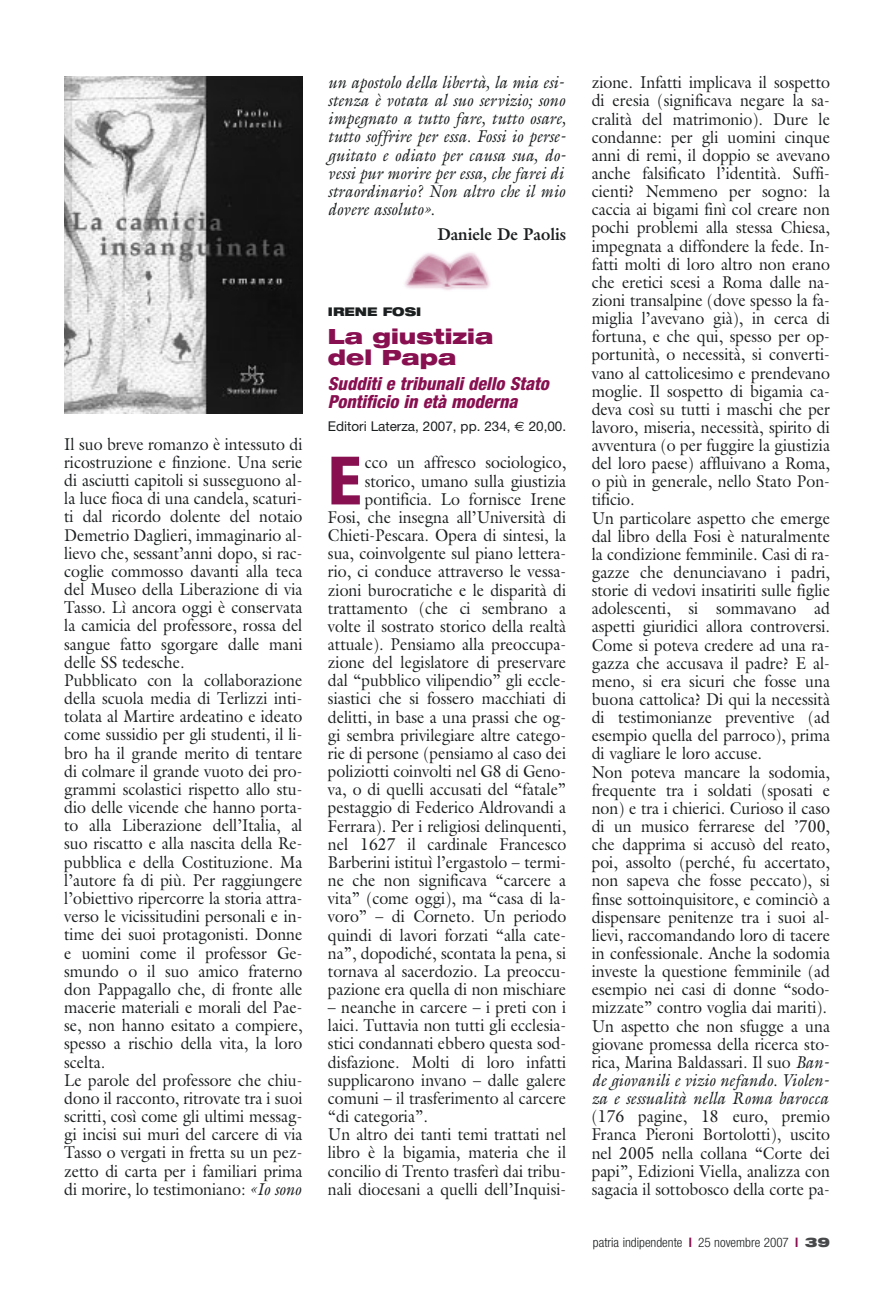
<style>
.page{position:relative;width:893px;height:1296px;background:#fff}
.page>*{position:absolute;margin:0;border:0;box-sizing:border-box;transform-origin:0 0}
.t1{font:800 condensed 66.9px "Helvetica Neue";color:#880f50}
.t2{font:900 expanded 21px/21.1px "Helvetica Neue";color:#880f50}
.t3{font:italic 800 condensed 18px/18.1px "Helvetica Neue";color:#880f50}
.t4{font:17.25px/18.1px "Galliard";color:#1c1f20;scale:.92 1}
.t5{font:italic 17.25px/18.1px "Galliard";color:#1c1f20;scale:.92 1}
.t6{font:700 17.25px "Galliard";color:#1c1f20;scale:.92 1}
.t7{font:13.5px "Helvetica Neue";color:#1c1f20}
.t8{font:300 condensed 13.2px "Helvetica Neue";color:#1c1f20}
.t9{font:900 expanded 12px "Helvetica Neue";color:#1c1f20}
.s1{font-style:italic}
.s2{font-family:"Euro Sans"}
.s3{font-weight:700;color:#880f50}
.s4{font-weight:900;font-stretch:expanded;color:#47494a}
</style>
<div class="page">
<img style="left:404px;top:252px;width:86px;height:38px">
<img style="left:64px;top:77px;width:238px;height:337px">
<p class="t5" style="left:328px;top:75px;width:260px">un apostolo della libertà, la mia esi&shy;stenza è votata al suo servizio; sono impegnato a tutto fare, tutto osare, tutto soffrire per essa. Fossi io perse&shy;guitato e odiato per causa sua, do&shy;vessi pur morire per essa, che farei di straordinario? Non altro che il mio dovere assoluto».</p>
<p class="t6" style="left:437px;top:227px;width:142px">Daniele De Paolis</p>
<p class="t4" style="left:64px;top:436px;width:260px">Il suo breve romanzo è intessuto di ricostruzione e finzione. Una serie di asciutti capitoli si susseguono al&shy;la luce fioca di una candela, scaturi&shy;ti dal ricordo dolente del notaio Demetrio Daglieri, immaginario al&shy;lievo che, sessant’anni dopo, si rac&shy;coglie commosso davanti alla teca del Museo della Liberazione di via Tasso. Lì ancora oggi è conservata la camicia del professore, rossa del sangue fatto sgorgare dalle mani delle SS tedesche.<br>Pubblicato con la collaborazione della scuola media di Terlizzi inti&shy;tolata al Martire ardeatino e ideato come sussidio per gli studenti, il li&shy;bro ha il grande merito di tentare di colmare il grande vuoto dei pro&shy;grammi scolastici rispetto allo stu&shy;dio delle vicende che hanno porta&shy;to alla Liberazione dell’Italia, al suo riscatto e alla nascita della Re&shy;pubblica e della Costituzione. Ma l’autore fa di più. Per raggiungere l’obiettivo ripercorre la storia attra&shy;verso le vicissitudini personali e in&shy;time dei suoi protagonisti. Donne e uomini come il professor Ge&shy;smundo o il suo amico fraterno don Pappagallo che, di fronte alle macerie materiali e morali del Pae&shy;se, non hanno esitato a compiere, spesso a rischio della vita, la loro scelta.<br>Le parole del professore che chiu&shy;dono il racconto, ritrovate tra i suoi scritti, così come gli ultimi messag&shy;gi incisi sui muri del carcere di via Tasso o vergati in fretta su un pez&shy;zetto di carta per i familiari prima di morire, lo testimoniano: <span class="s1">«Io sono</span></p>
<p class="t9" style="left:328px;top:307px;width:95px">IRENE FOSI</p>
<p class="t2" style="left:328px;top:328px;width:167px">La giustizia del Papa</p>
<p class="t3" style="left:328px;top:376px;width:222px">Sudditi e tribunali dello Stato<br>Pontificio in età moderna</p>
<p class="t7" style="left:328px;top:422px;width:240px">Editori Laterza, 2007, pp. 234, <span class="s2">€</span> 20,00.</p>
<h1 class="t1" style="left:328px;top:457px;width:35px">E</h1>
<p class="t4" style="left:328px;top:455px;width:260px;text-align:right">cco un affresco sociologico, storico, umano sulla giustizia pontificia. Lo fornisce Irene<br>Fosi, che insegna all’Università di Chieti-Pescara. Opera di sintesi, la sua, coinvolgente sul piano lettera&shy;rio, ci conduce attraverso le vessa&shy;zioni burocratiche e le disparità di trattamento (che ci sembrano a volte il sostrato storico della realtà attuale). Pensiamo alla preoccupa&shy;zione del legislatore di preservare dal “pubblico vilipendio” gli eccle&shy;siastici che si fossero macchiati di delitti, in base a una prassi che og&shy;gi sembra privilegiare altre catego&shy;rie di persone (pensiamo al caso dei poliziotti coinvolti nel G8 di Geno&shy;va, o di quelli accusati del “fatale” pestaggio di Federico Aldrovandi a Ferrara). Per i religiosi delinquenti, nel 1627 il cardinale Francesco Barberini istituì l’ergastolo – termi&shy;ne che non significava “carcere a vita” (come oggi), ma “casa di la&shy;voro” – di Corneto. Un periodo quindi di lavori forzati “alla cate&shy;na”, dopodiché, scontata la pena, si tornava al sacerdozio. La preoccu&shy;pazione era quella di non mischiare</p>
<p class="t4" style="left:328px;top:1000px;width:260px">– neanche in carcere – i preti con i laici. Tuttavia non tutti gli ecclesia&shy;stici condannati ebbero questa sod&shy;disfazione. Molti di loro infatti supplicarono invano – dalle galere comuni – il trasferimento al carcere “di categoria”.<br>Un altro dei tanti temi trattati nel libro è la bigamia, materia che il concilio di Trento trasferì dai tribu&shy;nali diocesani a quelli dell’Inquisi-</p>
<p class="t4" style="left:591px;top:75px;width:260px">zione. Infatti implicava il sospetto di eresia (significava negare la sa&shy;cralità del matrimonio). Dure le condanne: per gli uomini cinque anni di remi, il doppio se avevano anche falsificato l’identità. Suffi&shy;cienti? Nemmeno per sogno: la caccia ai bigami finì col creare non pochi problemi alla stessa Chiesa, impegnata a diffondere la fede. In&shy;fatti molti di loro altro non erano che eretici scesi a Roma dalle na&shy;zioni transalpine (dove spesso la fa&shy;miglia l’avevano già), in cerca di fortuna, e che qui, spesso per op&shy;portunità, o necessità, si converti&shy;vano al cattolicesimo e prendevano moglie. Il sospetto di bigamia ca&shy;deva così su tutti i maschi che per lavoro, miseria, necessità, spirito di avventura (o per fuggire la giustizia del loro paese) affluivano a Roma, o più in generale, nello Stato Pon&shy;tificio.<br>Un particolare aspetto che emerge dal libro della Fosi è naturalmente la condizione femminile. Casi di ra&shy;gazze che denunciavano i padri, storie di vedovi insatiriti sulle figlie adolescenti, si sommavano ad aspetti giuridici allora controversi.<br>Come si poteva credere ad una ra&shy;gazza che accusava il padre? E al&shy;meno, si era sicuri che fosse una buona cattolica? Di qui la necessità di testimonianze preventive (ad esempio quella del parroco), prima di vagliare le loro accuse.<br>Non poteva mancare la sodomia, frequente tra i soldati (sposati e non) e tra i chierici. Curioso il caso di un musico ferrarese del ’700, che dapprima si accusò del reato, poi, assolto (perché, fu accertato, non sapeva che fosse peccato), si finse sottoinquisitore, e cominciò a dispensare penitenze tra i suoi al&shy;lievi, raccomandando loro di tacere in confessionale. Anche la sodomia investe la questione femminile (ad esempio nei casi di donne “sodo&shy;mizzate” contro voglia dai mariti).<br>Un aspetto che non sfugge a una giovane promessa della ricerca sto&shy;rica, Marina Baldassari. Il suo <span class="s1">Ban&shy;de giovanili e vizio nefando. Violen&shy;za e sessualità nella Roma barocca</span></p>
<p class="t4" style="left:591px;top:1109px;width:260px;text-align:justify">(176 pagine, 18 euro, premio Franca Pieroni Bortolotti), uscito nel 2005 nella collana “Corte dei papi”, Edizioni Viella, analizza con sagacia il sottobosco della corte pa-</p>
<p class="t8" style="left:593px;top:1238px;width:238px">patria indipendente <span class="s3">l</span> 25 novembre 2007 <span class="s3">l</span> <span class="s4">39</span></p>
</div>
